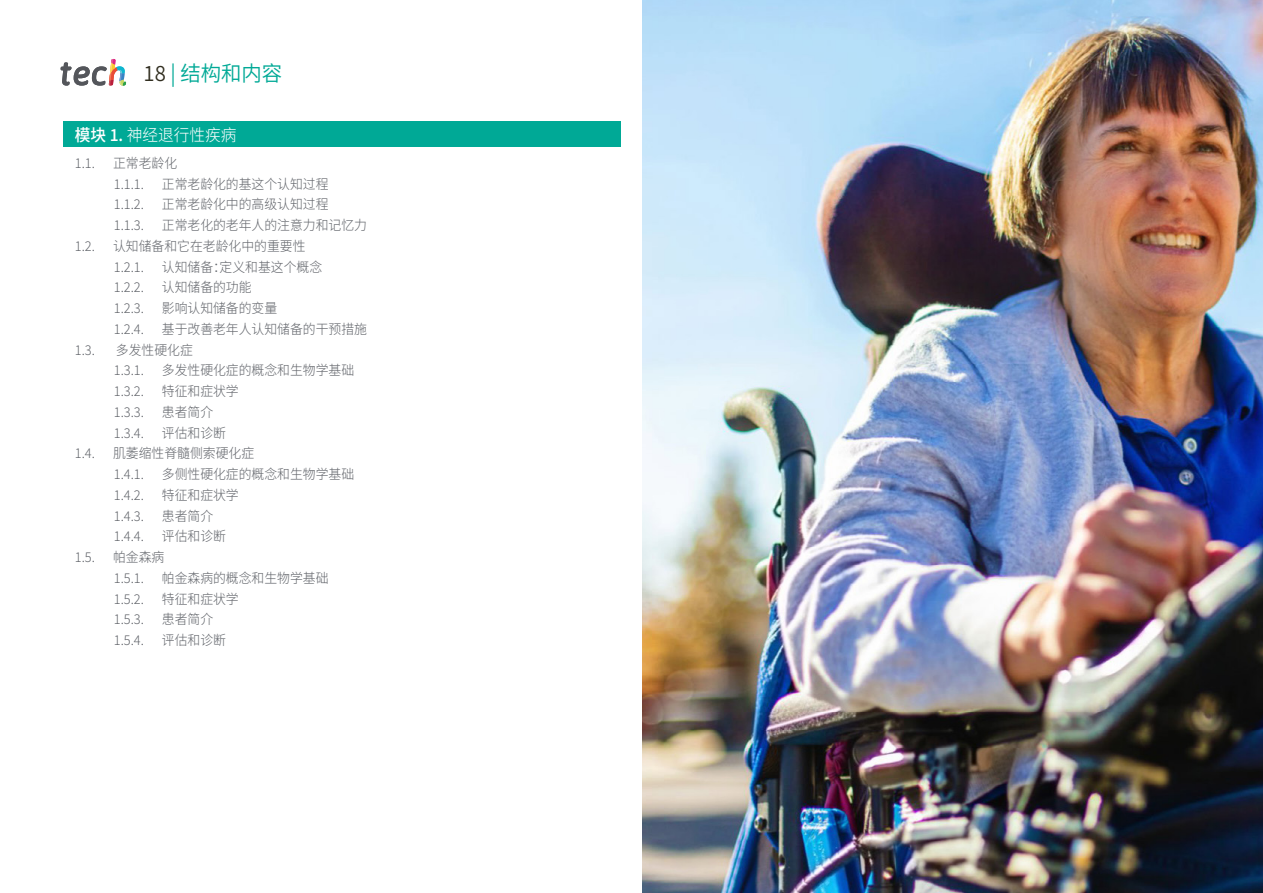
<style>
.page{position:relative;width:1263px;height:893px;background:#fff}
.page>*{position:absolute;margin:0;border:0;box-sizing:border-box;transform-origin:0 0}
.t1{font:21px "Source Han Sans CN";color:#00a996}
.t2{font:300 16.5px "Source Han Sans CN";color:#fff;scale:.95 1}
.t3{font:300 13.5px/20.7px "Source Han Sans CN";color:#61646a;scale:.95 1}
.s1{color:#312e20}
.s2{font-weight:500}
</style>
<div class="page">
<img style="left:642px;top:0;width:621px;height:893px">
<div style="left:64px;top:121px;width:557px;height:26px;background:#00a996"></div>
<svg style="left:61px;top:59px;width:65px;height:27px"></svg>
<h1 class="t1" style="left:144px;top:61px;width:140px"><span class="s1">18</span> | 结构和内容</h1>
<p class="t2" style="left:75px;top:125px;width:172px"><span class="s2">模块 1.</span> 神经退行性疾病</p>
<p class="t3" style="left:75px;top:153px;width:23px">1.1.</p>
<p class="t3" style="left:113px;top:153px;width:69px">正常老龄化<br>1.1.1.</p>
<p class="t3" style="left:162px;top:174px;width:177px">正常老龄化的基这个认知过程</p>
<p class="t3" style="left:114px;top:194px;width:33px">1.1.2.</p>
<p class="t3" style="left:162px;top:194px;width:177px">正常老龄化中的高级认知过程</p>
<p class="t3" style="left:114px;top:215px;width:33px">1.1.3.</p>
<p class="t3" style="left:162px;top:215px;width:218px">正常老化的老年人的注意力和记忆力</p>
<p class="t3" style="left:75px;top:236px;width:23px">1.2.</p>
<p class="t3" style="left:113px;top:236px;width:204px">认知储备和它在老龄化中的重要性<br>1.2.1.</p>
<p class="t3" style="left:162px;top:257px;width:170px">认知储备：定义和基这个概念</p>
<p class="t3" style="left:114px;top:277px;width:33px">1.2.2.</p>
<p class="t3" style="left:162px;top:277px;width:96px">认知储备的功能</p>
<p class="t3" style="left:114px;top:298px;width:33px">1.2.3.</p>
<p class="t3" style="left:162px;top:298px;width:123px">影响认知储备的变量</p>
<p class="t3" style="left:114px;top:319px;width:33px">1.2.4.</p>
<p class="t3" style="left:162px;top:319px;width:218px">基于改善老年人认知储备的干预措施</p>
<p class="t3" style="left:75px;top:340px;width:23px">1.3.</p>
<p class="t3" style="left:114px;top:340px;width:85px">多发性硬化症<br>1.3.1.</p>
<p class="t3" style="left:162px;top:360px;width:204px">多发性硬化症的概念和生物学基础</p>
<p class="t3" style="left:114px;top:381px;width:33px">1.3.2.</p>
<p class="t3" style="left:162px;top:381px;width:83px">特征和症状学</p>
<p class="t3" style="left:114px;top:402px;width:33px">1.3.3.</p>
<p class="t3" style="left:162px;top:402px;width:55px">患者简介</p>
<p class="t3" style="left:114px;top:423px;width:33px">1.3.4.</p>
<p class="t3" style="left:162px;top:423px;width:69px">评估和诊断</p>
<p class="t3" style="left:75px;top:443px;width:23px">1.4.</p>
<p class="t3" style="left:113px;top:443px;width:150px">肌萎缩性脊髓侧索硬化症<br>1.4.1.</p>
<p class="t3" style="left:162px;top:464px;width:204px">多侧性硬化症的概念和生物学基础</p>
<p class="t3" style="left:114px;top:485px;width:33px">1.4.2.</p>
<p class="t3" style="left:162px;top:485px;width:83px">特征和症状学</p>
<p class="t3" style="left:114px;top:506px;width:33px">1.4.3.</p>
<p class="t3" style="left:162px;top:506px;width:55px">患者简介</p>
<p class="t3" style="left:114px;top:526px;width:33px">1.4.4.</p>
<p class="t3" style="left:162px;top:526px;width:69px">评估和诊断</p>
<p class="t3" style="left:75px;top:547px;width:23px">1.5.</p>
<p class="t3" style="left:113px;top:547px;width:55px">帕金森病<br>1.5.1.</p>
<p class="t3" style="left:162px;top:568px;width:177px">帕金森病的概念和生物学基础</p>
<p class="t3" style="left:114px;top:589px;width:33px">1.5.2.</p>
<p class="t3" style="left:162px;top:589px;width:83px">特征和症状学</p>
<p class="t3" style="left:114px;top:609px;width:33px">1.5.3.</p>
<p class="t3" style="left:162px;top:609px;width:55px">患者简介</p>
<p class="t3" style="left:114px;top:630px;width:33px">1.5.4.</p>
<p class="t3" style="left:162px;top:630px;width:69px">评估和诊断</p>
</div>
